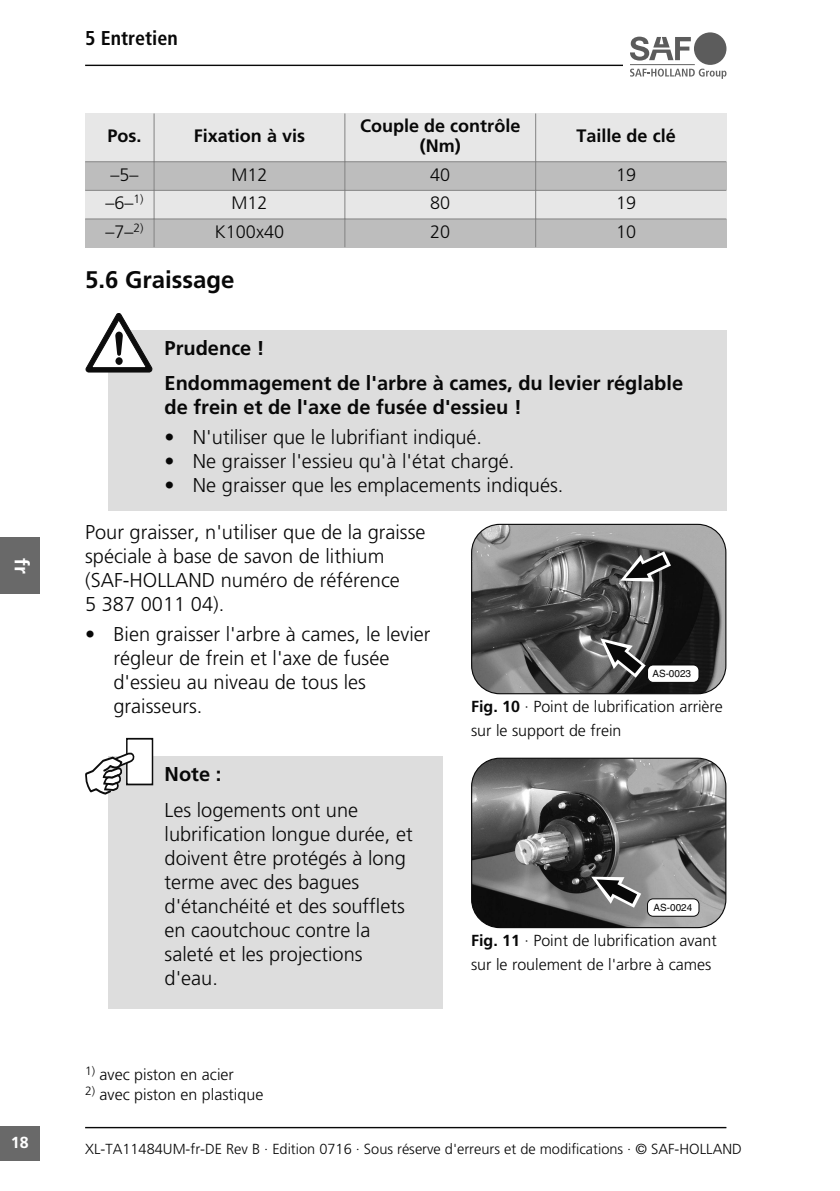
<style>
.page{position:relative;width:840px;height:1191px;background:#fff}
.page>*{position:absolute;margin:0;border:0;box-sizing:border-box;transform-origin:0 0}
.t1{font:700 24px "Frutiger LT Std";color:#080808}
.t2{font:300 20px/24px "Frutiger LT Std";color:#080808}
.t3{font:700 20px/35.4px "Frutiger LT Std";color:#080808}
.t4{font:700 condensed 20px "Frutiger LT Std";color:#080808}
.t5{font:700 20px "Frutiger LT Std";color:#fff}
.t6{font:700 18px/20px "Frutiger LT Std";color:#080808;text-align:center}
.t7{font:300 18px "Frutiger LT Std";color:#080808}
.t8{font:300 16px/24px "Frutiger LT Std";color:#080808}
.t9{font:700 16px "Frutiger LT Std";color:#fff}
.t10{font:300 14.6px "Frutiger LT Std";color:#080808}
.t11{font:10px "Helvetica";color:#080808}
.s1{font-weight:700}
</style>
<div class="page">
<div style="left:85px;top:113px;width:69px;height:48px;background:#e7e7e7"></div>
<div style="left:154px;top:113px;width:190px;height:48px;background:#e7e7e7"></div>
<div style="left:345px;top:113px;width:190px;height:48px;background:#e7e7e7"></div>
<div style="left:535px;top:113px;width:191px;height:48px;background:#e7e7e7"></div>
<div style="left:85px;top:162px;width:69px;height:28px;background:#bdbdbd"></div>
<div style="left:154px;top:162px;width:190px;height:28px;background:#bdbdbd"></div>
<div style="left:345px;top:162px;width:190px;height:28px;background:#bdbdbd"></div>
<div style="left:535px;top:162px;width:191px;height:28px;background:#bdbdbd"></div>
<div style="left:85px;top:191px;width:69px;height:28px;background:#e7e7e7"></div>
<div style="left:154px;top:191px;width:190px;height:28px;background:#e7e7e7"></div>
<div style="left:345px;top:191px;width:190px;height:28px;background:#e7e7e7"></div>
<div style="left:535px;top:191px;width:191px;height:28px;background:#e7e7e7"></div>
<div style="left:85px;top:219px;width:69px;height:28px;background:#bdbdbd"></div>
<div style="left:154px;top:219px;width:190px;height:28px;background:#bdbdbd"></div>
<div style="left:345px;top:219px;width:190px;height:28px;background:#bdbdbd"></div>
<div style="left:535px;top:219px;width:191px;height:28px;background:#bdbdbd"></div>
<hr style="left:154px;top:113px;width:1px;height:49px;background:#838383">
<hr style="left:85px;top:161px;width:69px;height:1px;background:#838383">
<hr style="left:344px;top:113px;width:1px;height:49px;background:#838383">
<hr style="left:153px;top:161px;width:192px;height:1px;background:#838383">
<hr style="left:535px;top:113px;width:1px;height:49px;background:#838383">
<hr style="left:344px;top:161px;width:192px;height:1px;background:#838383">
<hr style="left:535px;top:161px;width:191px;height:1px;background:#838383">
<hr style="left:154px;top:161px;width:1px;height:30px;background:#838383">
<hr style="left:85px;top:190px;width:69px;height:1px;background:#838383">
<hr style="left:344px;top:161px;width:1px;height:30px;background:#838383">
<hr style="left:153px;top:190px;width:192px;height:1px;background:#838383">
<hr style="left:535px;top:161px;width:1px;height:30px;background:#838383">
<hr style="left:344px;top:190px;width:192px;height:1px;background:#838383">
<hr style="left:535px;top:190px;width:191px;height:1px;background:#838383">
<hr style="left:85px;top:219px;width:69px;height:1px;background:#838383">
<hr style="left:153px;top:219px;width:192px;height:1px;background:#838383">
<hr style="left:344px;top:219px;width:192px;height:1px;background:#838383">
<hr style="left:535px;top:219px;width:191px;height:1px;background:#838383">
<svg style="left:154px;top:191px;width:1px;height:56px"></svg>
<svg style="left:344px;top:191px;width:1px;height:56px"></svg>
<svg style="left:535px;top:191px;width:1px;height:56px"></svg>
<div style="left:108px;top:330px;width:618px;height:180px;background:#ddd"></div>
<svg style="left:85px;top:313px;width:67px;height:59px"></svg>
<div style="left:108px;top:757px;width:334px;height:252px;background:#ddd"></div>
<div style="left:127px;top:738px;width:25px;height:46px;background:#fff"></div>
<div style="left:126px;top:738px;width:27px;height:47px;border:2px solid #0c0c0c"></div>
<svg style="left:85px;top:752px;width:50px;height:42px"></svg>
<img style="left:471px;top:524px;width:254px;height:169px;border-radius:28px">
<svg style="left:600px;top:638px;width:99px;height:45px"></svg>
<div style="left:471px;top:524px;width:255px;height:170px;border:1px solid #080808;border-radius:28px"></div>
<svg style="left:620px;top:551px;width:50px;height:30px"></svg>
<img style="left:471px;top:758px;width:254px;height:169px;border-radius:28px">
<div style="left:471px;top:757px;width:255px;height:171px;border:1px solid #080808;border-radius:28px"></div>
<svg style="left:591px;top:876px;width:108px;height:41px"></svg>
<hr style="left:85px;top:65px;width:537px;height:1px;background:#080808">
<hr style="left:629px;top:64px;width:65px;height:1px;background:#636363">
<svg style="left:630px;top:69px;width:96px;height:10px"></svg>
<div style="left:693px;top:32px;width:33px;height:33px;background:#5c5c5c;border-radius:50%"></div>
<svg style="left:630px;top:37px;width:60px;height:24px"></svg>
<div style="left:0;top:1126px;width:40px;height:35px;background:#696969"></div>
<hr style="left:85px;top:1126px;width:641px;height:2px;background:#080808">
<div style="left:0;top:537px;width:40px;height:57px;background:#696969"></div>
<p class="t4" style="left:85px;top:27px;width:94px">5 Entretien</p>
<p class="t5" style="left:34px;top:558px;width:17px;rotate:90deg">fr</p>
<p class="t6" style="left:107px;top:126px;width:36px">Pos.</p>
<p class="t6" style="left:194px;top:126px;width:113px">Fixation à vis</p>
<p class="t6" style="left:360px;top:116px;width:162px">Couple de contrôle (Nm)</p>
<p class="t6" style="left:576px;top:126px;width:101px">Taille de clé</p>
<p class="t7" style="left:110px;top:164px;width:30px">–5–</p>
<p class="t7" style="left:231px;top:164px;width:38px">M12</p>
<p class="t7" style="left:430px;top:164px;width:22px">40</p>
<p class="t7" style="left:615px;top:164px;width:22px">19</p>
<p class="t7" style="left:105px;top:193px;width:40px">–6–<sup>1)</sup></p>
<p class="t7" style="left:231px;top:193px;width:38px">M12</p>
<p class="t7" style="left:430px;top:193px;width:22px">80</p>
<p class="t7" style="left:615px;top:193px;width:22px">19</p>
<p class="t7" style="left:105px;top:221px;width:40px">–7–<sup>2)</sup></p>
<p class="t7" style="left:215px;top:221px;width:71px">K100x40</p>
<p class="t7" style="left:430px;top:221px;width:22px">20</p>
<p class="t7" style="left:615px;top:221px;width:22px">10</p>
<p class="t1" style="left:85px;top:266px;width:151px">5.6 Graissage</p>
<p class="t3" style="left:164px;top:330px;width:519px">Prudence !<br>Endommagement de l'arbre à cames, du levier réglable</p>
<p class="t3" style="left:164px;top:389px;width:358px">de frein et de l'axe de fusée d'essieu !</p>
<p class="t2" style="left:164px;top:425px;width:319px">• N'utiliser que le lubrifiant indiqué.</p>
<p class="t2" style="left:164px;top:449px;width:351px">• Ne graisser l'essieu qu'à l'état chargé.</p>
<p class="t2" style="left:164px;top:473px;width:400px">• Ne graisser que les emplacements indiqués.</p>
<p class="t2" style="left:85px;top:520px;width:342px">Pour graisser, n'utiliser que de la graisse spéciale à base de savon de lithium (SAF-HOLLAND numéro de référence<br>5 387 0011 04).</p>
<p class="t2" style="left:113px;top:622px;width:318px;text-indent:-28px">• Bien graisser l'arbre à cames, le levier régleur de frein et l'axe de fusée d'essieu au niveau de tous les graisseurs.</p>
<p class="t11" style="left:652px;top:668px;width:40px">AS-0023</p>
<p class="t8" style="left:471px;top:695px;width:253px"><span class="s1">Fig. 10</span> · Point de lubrification arrière sur le support de frein</p>
<p class="t3" style="left:164px;top:756px;width:58px">Note :</p>
<p class="t2" style="left:164px;top:798px;width:249px">Les logements ont une lubrification longue durée, et doivent être protégés à long terme avec des bagues d'étanchéité et des soufflets en caoutchouc contre la saleté et les projections d'eau.</p>
<p class="t8" style="left:85px;top:1062px;width:150px"><sup>1)</sup> avec piston en acier</p>
<p class="t8" style="left:85px;top:1082px;width:180px"><sup>2)</sup> avec piston en plastique</p>
<p class="t11" style="left:653px;top:901px;width:40px">AS-0024</p>
<p class="t8" style="left:471px;top:929px;width:247px"><span class="s1">Fig. 11</span> · Point de lubrification avant sur le roulement de l'arbre à cames</p>
<p class="t9" style="left:11px;top:1133px;width:19px">18</p>
<p class="t10" style="left:85px;top:1140px;width:657px">XL-TA11484UM-fr-DE Rev B · Edition 0716 · Sous réserve d'erreurs et de modifications · © SAF-HOLLAND</p>
</div>
